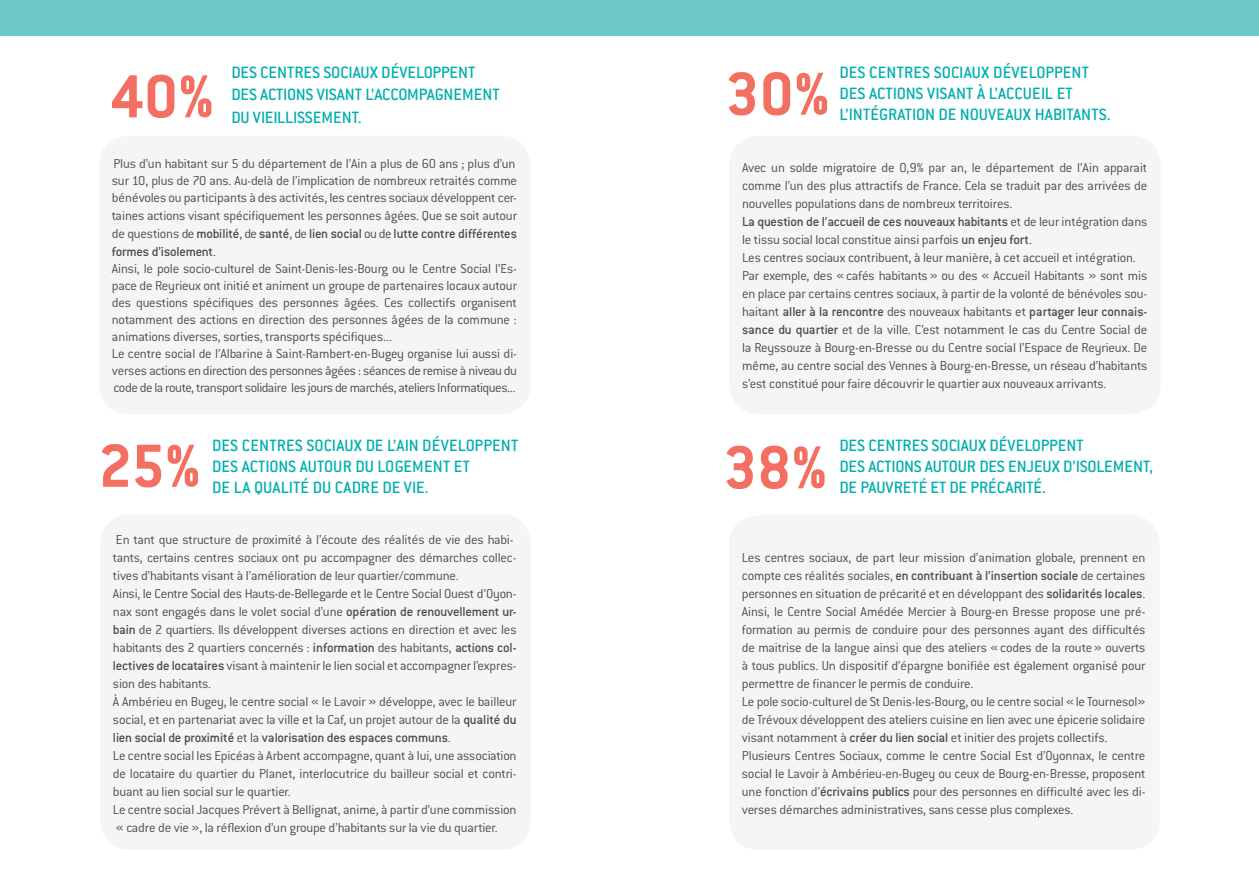
<style>
.page{position:relative;width:1259px;height:893px;background:#fff}
.page>*{position:absolute;margin:0;border:0;box-sizing:border-box;transform-origin:0 0}
.t1{font:700 66.75px "Conduit ITC";color:#f26f62}
.t2{font:500 18px/21px "Conduit ITC";color:#00afb0}
.t3{font:300 14.25px/18px "Conduit ITC";letter-spacing:-.015em;color:#4b4c4d;text-align:justify}
.s1{font-weight:500}
</style>
<div class="page">
<div style="left:0;top:0;width:1259px;height:35px;background:#6ec9ca"></div>
<div style="left:729px;top:136px;width:431px;height:278px;background:#f7f5f4;border-radius:30px"></div>
<div style="left:100px;top:514px;width:431px;height:336px;background:#f7f5f4;border-radius:30px"></div>
<div style="left:729px;top:515px;width:430px;height:335px;background:#f7f5f4;border-radius:30px"></div>
<div style="left:99px;top:136px;width:431px;height:278px;background:#f7f5f4;border-radius:30px"></div>
<p class="t2" style="left:231px;top:61px;width:270px;line-height:22.5px">DES CENTRES SOCIAUX DÉVELOPPENT<br>DES ACTIONS VISANT L’ACCOMPAGNEMENT<br>DU VIEILLISSEMENT.</p>
<p class="t3" style="left:112px;top:155px;width:407px;line-height:17.4px">Plus d’un habitant sur 5 du département de l’Ain a plus de 60 ans ; plus d’un sur 10, plus de 70 ans. Au-delà de l’implication de nombreux retraités comme bénévoles ou participants à des activités, les centres sociaux développent cer&shy;taines actions visant spécifiquement les personnes âgées. Que se soit autour de questions de <span class="s1">mobilité</span>, de <span class="s1">santé</span>, de <span class="s1">lien social</span> ou de <span class="s1">lutte contre différentes formes d’isolement</span>.</p>
<p class="t3" style="left:112px;top:260px;width:407px;line-height:17.1px">Ainsi, le pole socio-culturel de Saint-Denis-les-Bourg ou le Centre Social l’Es&shy;pace de Reyrieux ont initié et animent un groupe de partenaires locaux autour des questions spécifiques des personnes âgées. Ces collectifs organisent notamment des actions en direction des personnes âgées de la commune : animations diverses, sorties, transports spécifiques...</p>
<p class="t3" style="left:112px;top:345px;width:407px;line-height:17.1px">Le centre social de l’Albarine à Saint-Rambert-en-Bugey organise lui aussi di&shy;verses actions en direction des personnes âgées : séances de remise à niveau du code de la route, transport solidaire les jours de marchés, ateliers Informatiques...</p>
<p class="t1" style="left:110px;top:57px;width:106px">40%</p>
<p class="t1" style="left:99px;top:427px;width:104px">25%</p>
<p class="t2" style="left:212px;top:435px;width:307px">DES CENTRES SOCIAUX DE L’AIN DÉVELOPPENT<br>DES ACTIONS AUTOUR DU LOGEMENT ET</p>
<p class="t2" style="left:212px;top:477px;width:218px">DE LA QUALITÉ DU CADRE DE VIE.</p>
<p class="t3" style="left:113px;top:530px;width:405px;text-align:left">En tant que structure de proximité à l’écoute des réalités de vie des habi&shy;tants, certains centres sociaux ont pu accompagner des démarches collec&shy;tives d’habitants visant à l’amélioration de leur quartier/commune.</p>
<p class="t3" style="left:113px;top:584px;width:405px">Ainsi, le Centre Social des Hauts-de-Bellegarde et le Centre Social Ouest d’Oyon&shy;nax sont engagés dans le volet social d’une <span class="s1">opération de renouvellement ur&shy;bain</span> de 2 quartiers. Ils développent diverses actions en direction et avec les habitants des 2 quartiers concernés : <span class="s1">information</span> des habitants, <span class="s1">actions col&shy;lectives de locataires</span> visant à maintenir le lien social et accompagner l’expres&shy;sion des habitants.</p>
<p class="t3" style="left:113px;top:692px;width:405px">À Ambérieu en Bugey, le centre social « le Lavoir » développe, avec le bailleur social, et en partenariat avec la ville et la Caf, un projet autour de la <span class="s1">qualité du lien social de proximité</span> et la <span class="s1">valorisation des espaces communs</span>.</p>
<p class="t3" style="left:113px;top:746px;width:405px">Le centre social les Epicéas à Arbent accompagne, quant à lui, une association de locataire du quartier du Planet, interlocutrice du bailleur social et contri&shy;buant au lien social sur le quartier.</p>
<p class="t3" style="left:113px;top:800px;width:405px">Le centre social Jacques Prévert à Bellignat, anime, à partir d’une commission « cadre de vie », la réflexion d’un groupe d’habitants sur la vie du quartier.</p>
<p class="t1" style="left:725px;top:55px;width:106px">30%</p>
<p class="t2" style="left:839px;top:61px;width:273px">DES CENTRES SOCIAUX DÉVELOPPENT<br>DES ACTIONS VISANT À L’ACCUEIL ET<br>L’INTÉGRATION DE NOUVEAUX HABITANTS.</p>
<p class="t3" style="left:742px;top:159px;width:406px">Avec un solde migratoire de 0,9% par an, le département de l’Ain apparait comme l’un des plus attractifs de France. Cela se traduit par des arrivées de nouvelles populations dans de nombreux territoires.</p>
<p class="t3" style="left:742px;top:213px;width:407px"><span class="s1">La question de l’accueil de ces nouveaux habitants</span> et de leur intégration dans le tissu social local constitue ainsi parfois <span class="s1">un enjeu fort</span>.</p>
<p class="t3" style="left:742px;top:249px;width:395px">Les centres sociaux contribuent, à leur manière, à cet accueil et intégration.</p>
<p class="t3" style="left:742px;top:267px;width:407px">Par exemple, des «cafés habitants» ou des « Accueil Habitants » sont mis en place par certains centres sociaux, à partir de la volonté de bénévoles sou&shy;haitant <span class="s1">aller à la rencontre</span> des nouveaux habitants et <span class="s1">partager leur connais&shy;sance du quartier</span> et de la ville. C’est notamment le cas du Centre Social de la Reyssouze à Bourg-en-Bresse ou du Centre social l’Espace de Reyrieux. De même, au centre social des Vennes à Bourg-en-Bresse, un réseau d’habitants s’est constitué pour faire découvrir le quartier aux nouveaux arrivants.</p>
<p class="t1" style="left:723px;top:428px;width:106px">38%</p>
<p class="t2" style="left:839px;top:435px;width:315px">DES CENTRES SOCIAUX DÉVELOPPENT<br>DES ACTIONS AUTOUR DES ENJEUX D’ISOLEMENT,<br>DE PAUVRETÉ ET DE PRÉCARITÉ.</p>
<p class="t3" style="left:742px;top:549px;width:405px">Les centres sociaux, de part leur mission d’animation globale, prennent en compte ces réalités sociales, <span class="s1">en contribuant à l’insertion sociale</span> de certaines personnes en situation de précarité et en développant des <span class="s1">solidarités locales</span>.</p>
<p class="t3" style="left:742px;top:603px;width:405px">Ainsi, le Centre Social Amédée Mercier à Bourg-en Bresse propose une pré&shy;formation au permis de conduire pour des personnes ayant des difficultés de maitrise de la langue ainsi que des ateliers «codes de la route» ouverts à tous publics. Un dispositif d’épargne bonifiée est également organisé pour permettre de financer le permis de conduire.</p>
<p class="t3" style="left:742px;top:693px;width:405px">Le pole socio-culturel de St Denis-les-Bourg, ou le centre social «le Tournesol» de Trévoux développent des ateliers cuisine en lien avec une épicerie solidaire visant notamment à <span class="s1">créer du lien social</span> et initier des projets collectifs.</p>
<p class="t3" style="left:742px;top:747px;width:405px">Plusieurs Centres Sociaux, comme le centre Social Est d’Oyonnax, le centre social le Lavoir à Ambérieu-en-Bugey ou ceux de Bourg-en-Bresse, proposent une fonction d’<span class="s1">écrivains publics</span> pour des personnes en difficulté avec les di&shy;verses démarches administratives, sans cesse plus complexes.</p>
</div>
